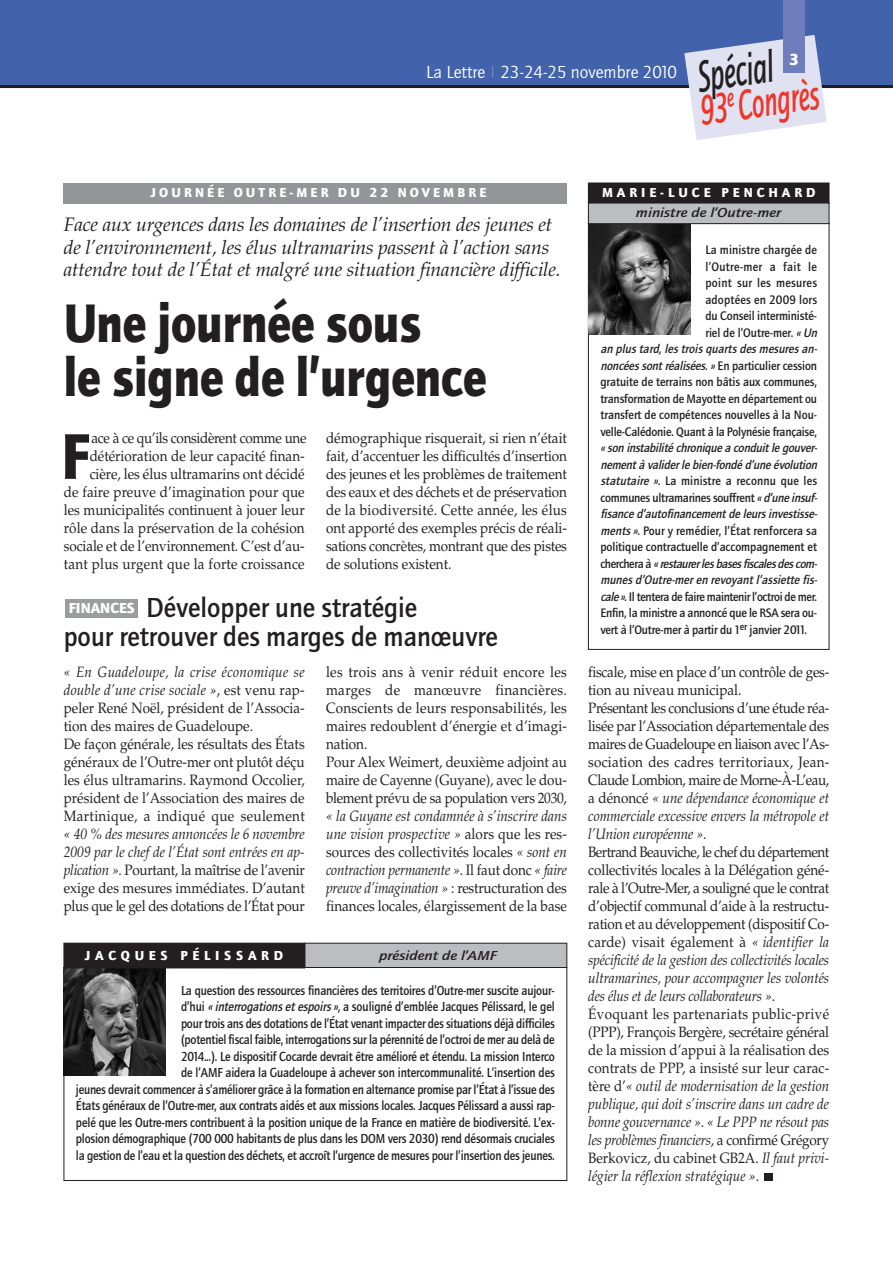
<style>
.page{position:relative;width:893px;height:1263px;background:#fff}
.page>*{position:absolute;margin:0;border:0;box-sizing:border-box;transform-origin:0 0}
.t1{font:66.9px "Quay Sans Xbold";color:#231f20;scale:.9 1}
.t2{font:56.25px/54px "Quay Sans Xbold";color:#231f20;scale:.85 1}
.t3{font:italic 700 45.6px "Quay Sans";color:#231f20;scale:.6 1}
.t4{font:italic 700 43.2px "Quay Sans";color:#ee3529;scale:.6 1}
.t5{font:700 28.5px/28.5px "Quay Sans";color:#231f20;text-align:center;scale:.95 1}
.t6{font:italic 19.5px/22.5px "Palatino";letter-spacing:-.01em;color:#231f20}
.t7{font:18px "Quay Sans";color:#fff}
.t8{font:16.65px "Quay Sans Xbold";color:#fff}
.t9{font:15px/18px "Palatino";color:#231f20;scale:.9 1}
.t10{font:italic 15px/18px "Palatino";letter-spacing:-.015em;color:#231f20;text-align:justify;scale:.9 1}
.t11{font:15px "Quay Sans Xbold";color:#fff}
.t12{font:700 13.5px/16.5px "Quay Sans";letter-spacing:-.015em;color:#231f20;text-align:right;scale:.9 1}
.t13{font:italic 700 13.5px "Quay Sans";color:#231f20;scale:1.2 1}
.t14{font:13.5px "Quay Sans Xbold";letter-spacing:.235em;color:#fff}
.t15{font:13.5px "Quay Sans Xbold";letter-spacing:.29em;color:#fff}
.t16{font:13.5px "Quay Sans Xbold";letter-spacing:.35em;color:#fff}
.t17{font:700 12.75px/16.5px "Quay Sans";letter-spacing:-.005em;color:#231f20;text-align:right;scale:.95 1}
.s1{font-size:13.5px;color:#9ea5d2}
.s2{font-style:italic}
.s3{font-style:normal}
</style>
<div class="page">
<div style="left:64px;top:183px;width:503px;height:21px;background:#939598"></div>
<div style="left:65px;top:599px;width:73px;height:18px;background:#9b9da0"></div>
<div style="left:764px;top:1173px;width:9px;height:8px;background:#231f20"></div>
<div style="left:588px;top:183px;width:241px;height:20px;background:#231f20"></div>
<img style="left:588px;top:224px;width:102px;height:111px">
<div style="left:588px;top:203px;width:241px;height:21px;background:#bcbdc0"></div>
<div style="left:588px;top:203px;width:241px;height:21px;border:1px solid #231f20"></div>
<div style="left:305px;top:943px;width:262px;height:25px;background:#bcbdc0"></div>
<div style="left:305px;top:943px;width:262px;height:25px;border:1px solid #231f20"></div>
<img style="left:64px;top:968px;width:102px;height:108px">
<div style="left:64px;top:943px;width:240px;height:25px;background:#231f20"></div>
<svg style="left:0;top:84px;width:893px;height:4px;background:#2a2f43"></svg>
<div style="left:0;top:0;width:893px;height:84px;background:#4262ac"></div>
<svg style="left:684px;top:35px;width:143px;height:105px"></svg>
<div style="left:784px;top:0;width:21px;height:73px;background:#6f7dbc"></div>
<p class="t7" style="left:426px;top:61px;width:252px">La Lettre <span class="s1">|</span> 23-24-25 novembre 2010</p>
<h3 class="t3" style="left:694px;top:50px;width:129px;rotate:-8deg">Spécial</h3>
<p class="t8" style="left:789px;top:49px;width:11px">3</p>
<h3 class="t4" style="left:696px;top:85px;width:202px;rotate:-8deg">93<sup>e</sup> Congrès</h3>
<p class="t14" style="left:151px;top:185px;width:337px">JOURNÉE OUTRE-MER DU 22 NOVEMBRE</p>
<h3 class="t6" style="left:64px;top:215px;width:498px">Face aux urgences dans les domaines de l’insertion des jeunes et de l’environnement, les élus ultramarins passent à l’action sans attendre tout de l’État et malgré une situation financière difficile.</h3>
<h2 class="t2" style="left:64px;top:295px;width:499px">Une journée sous<br>le signe de l’urgence</h2>
<p class="t9" style="left:64px;top:430px;width:271px;text-align:right">ace à ce qu’ils considèrent comme une détérioration de leur capacité finan&shy;cière, les élus ultramarins ont décidé<br>de faire preuve d’imagination pour que les municipalités continuent à jouer leur rôle dans la préservation de la cohésion sociale et de l’environnement. C’est d’au&shy;tant plus urgent que la forte croissance</p>
<h1 class="t1" style="left:61px;top:417px;width:33px">F</h1>
<p class="t9" style="left:326px;top:430px;width:269px;text-align:justify">démographique risquerait, si rien n’était fait, d’accentuer les difficultés d’insertion des jeunes et les problèmes de traitement des eaux et des déchets et de préservation de la biodiversité. Cette année, les élus ont apporté des exemples précis de réali&shy;sations concrètes, montrant que des pistes de solutions existent.</p>
<h3 class="t5" style="left:64px;top:593px;width:458px">Développer une stratégie<br>pour retrouver des marges de manœuvre</h3>
<p class="t11" style="left:69px;top:599px;width:67px">FINANCES</p>
<p class="t9" style="left:64px;top:664px;width:269px"><span class="s2">« En Guadeloupe, la crise économique se double d’une crise sociale »</span>, est venu rap&shy;peler René Noël, président de l’Associa&shy;tion des maires de Guadeloupe.<br>De façon générale, les résultats des États généraux de l’Outre-mer ont plutôt déçu les élus ultramarins. Raymond Occolier, président de l’Association des maires de Martinique, a indiqué que seulement</p>
<p class="t9" style="left:64px;top:826px;width:269px;text-align:justify"><span class="s2">« 40 % des mesures annoncées le 6 novembre 2009 par le chef de l’État sont entrées en ap&shy;plication »</span>. Pourtant, la maîtrise de l’avenir exige des mesures immédiates. D’autant plus que le gel des dotations de l’État pour</p>
<p class="t9" style="left:326px;top:664px;width:269px">les trois ans à venir réduit encore les marges de manœuvre financières.<br>Conscients de leurs responsabilités, les maires redoublent d’énergie et d’imagi&shy;nation.<br>Pour Alex Weimert, deuxième adjoint au maire de Cayenne (Guyane), avec le dou&shy;blement prévu de sa population vers 2030,</p>
<p class="t10" style="left:326px;top:808px;width:269px">« la Guyane est condamnée à s’inscrire dans une vision prospective » <span class="s3">alors que les res&shy;sources des collectivités locales</span> « sont en contraction permanente »<span class="s3">. Il faut donc</span> « faire preuve d’imagination » <span class="s3">: restructuration des finances locales, élargissement de la base</span></p>
<p class="t16" style="left:85px;top:947px;width:199px">JACQUES PÉLISSARD</p>
<p class="t13" style="left:379px;top:947px;width:100px">président de l’AMF</p>
<p class="t12" style="left:76px;top:982px;width:534px">La question des ressources financières des territoires d’Outre-mer suscite aujour-<br>d’hui <span class="s2">«interrogationset espoirs»,</span>a souligné d’emblée Jacques Pélissard, le gel<br>pour trois ans des dotations de l’État venant impacter des situations déjà difficiles<br>(potentiel fiscal faible, interrogations sur la pérennité de l’octroi de mer au delà de<br>2014…). Le dispositif Cocarde devrait être amélioré et étendu. La mission Interco<br>de l’AMF aidera la Guadeloupe à achever son intercommunalité. L’insertion des<br>jeunes devrait commencer à s’améliorer grâce à la formation en alternance promise par l’État à l’issue des États généraux de l’Outre-mer, aux contrats aidés et aux missions locales. Jacques Pélissard a aussi rap&shy;pelé que les Outre-mers contribuent à la position unique de la France en matière de biodiversité. L’ex&shy;plosion démographique (700 000 habitants de plus dans les DOM vers 2030) rend désormais cruciales la gestion de l’eau et la question des déchets, et accroît l’urgence de mesures pour l’insertion des jeunes.</p>
<p class="t15" style="left:602px;top:185px;width:215px">MARIE-LUCE PENCHARD</p>
<p class="t13" style="left:636px;top:205px;width:123px">ministre de l’Outre-mer</p>
<p class="t17" style="left:600px;top:241px;width:232px">La ministre chargée de<br>l’Outre-mer a fait le<br>point sur les mesures<br>adoptées en 2009 lors<br>du Conseil interministé-<br>riel de l’Outre-mer. <span class="s2">«Un<br>an plus tard, les trois quarts des mesures an&shy;noncéessont réalisées.»</span>En particulier cession gratuite de terrains non bâtis aux communes, transformation de Mayotte en département ou transfert de compétences nouvelles à la Nou&shy;velle-Calédonie. Quant à la Polynésie française,</p>
<p class="t17" style="left:600px;top:439px;width:232px;text-align:left"><span class="s2">« son instabilité chronique a conduit le gouver&shy;nement à valider le bien-fondé d’une évolution statutaire ».</span> La ministre a reconnu que les communes ultramarines souffrent <span class="s2">«d’uneinsuf&shy;fisance d’autofinancement de leurs investisse&shy;ments»</span>. Pour y remédier, l’État renforcera sa politique contractuelle d’accompagnement et cherchera à <span class="s2">« restaurer les bases fiscales des com&shy;munes d’Outre-mer en revoyant l’assiette fis&shy;cale».</span>Il tentera de faire maintenir l’octroi de mer.<br>Enfin, la ministre a annoncé que le RSA sera ou&shy;vert à l’Outre-mer à partir du 1<sup>er</sup> janvier 2011.</p>
<p class="t9" style="left:588px;top:664px;width:269px">fiscale, mise en place d’un contrôle de ges&shy;tion au niveau municipal.<br>Présentant les conclusions d’une étude réa&shy;lisée par l’Association départementale des maires de Guadeloupe en liaison avec l’As&shy;sociation des cadres territoriaux, Jean-Claude Lombion, maire de Morne-À-L’eau, a dénoncé <span class="s2">« une dépendance économique et commerciale excessive envers la métropole et l’Union européenne »</span>.<br>Bertrand Beauviche, le chef du département collectivités locales à la Délégation géné&shy;rale à l’Outre-Mer, a souligné que le contrat d’objectif communal d’aide à la restructu&shy;ration et au développement (dispositif Co&shy;carde) visait également à <span class="s2">« identifier la spécificité de la gestion des collectivités locales ultramarines, pour accompagner les volontés des élus et de leurs collaborateurs »</span>.<br>Évoquant les partenariats public-privé (PPP), François Bergère, secrétaire général de la mission d’appui à la réalisation des contrats de PPP, a insisté sur leur carac&shy;tère d’<span class="s2">« outil de modernisation de la gestion publique, qui doit s’inscrire dans un cadre de bonne gouvernance »</span>. <span class="s2">« Le PPP ne résout pas les problèmes financiers</span>, a confirmé Grégory Berkovicz, du cabinet GB2A. <span class="s2">Il faut privi&shy;légier la réflexion stratégique »</span>.</p>
</div>
